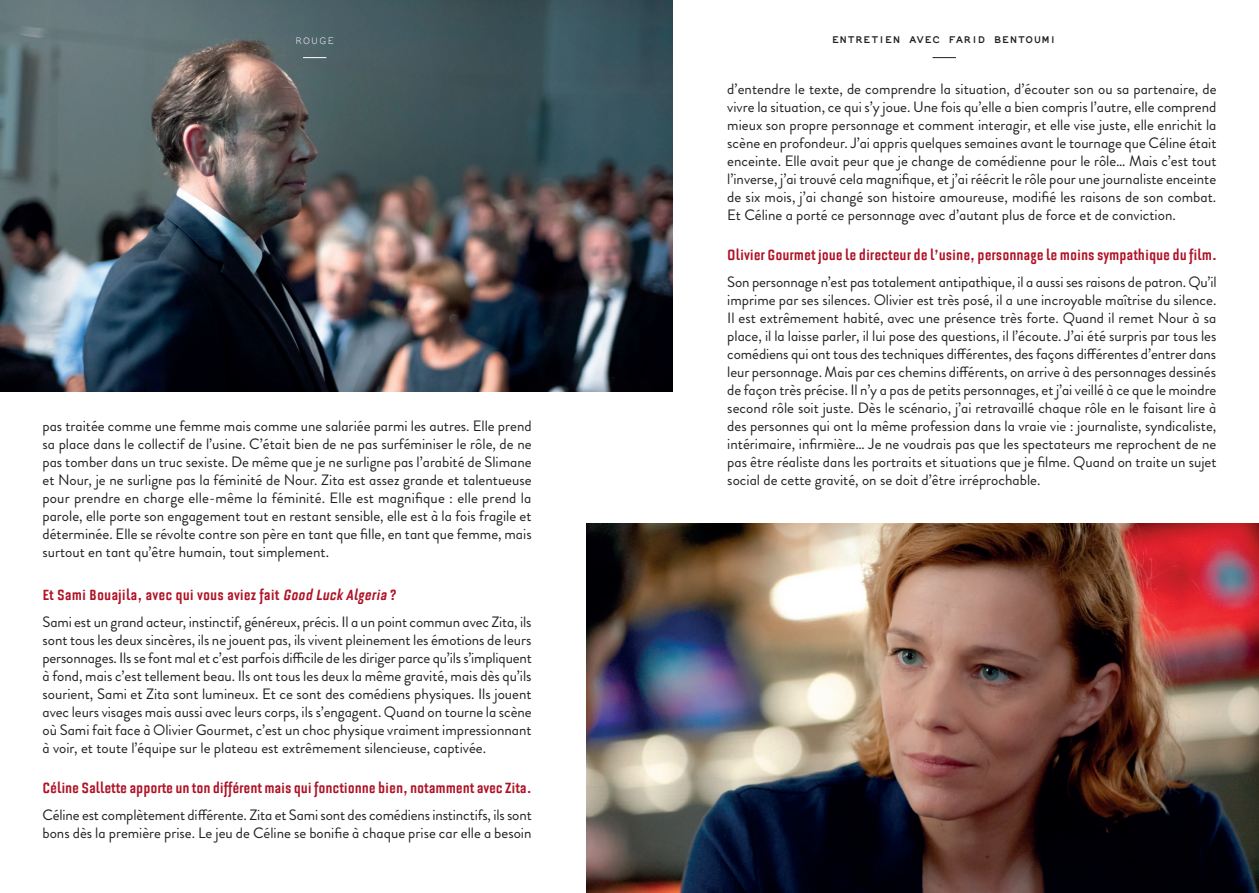
<style>
.page{position:relative;width:1259px;height:893px;background:#fff}
.page>*{position:absolute;margin:0;border:0;box-sizing:border-box;transform-origin:0 0}
.t1{font:700 condensed 18px "Bourgeois";letter-spacing:-.005em;color:#af1225}
.t2{font:15px/18px "Brandon Grotesque";color:#231f20;text-align:justify}
.t3{font:700 11.55px "Not Courier Sans";letter-spacing:.08em;color:#231f20}
.t4{font:11.55px "Not Courier Sans";letter-spacing:.1em;color:#fff}
.s1{font-style:italic}
</style>
<div class="page">
<img style="left:0;top:0;width:672px;height:391px">
<img style="left:587px;top:523px;width:672px;height:370px">
<svg style="left:932px;top:57px;width:24px;height:1px"></svg>
<svg style="left:303px;top:57px;width:23px;height:1px"></svg>
<p class="t4" style="left:295px;top:33px;width:41px">ROUGE</p>
<p class="t3" style="left:832px;top:31px;width:226px">ENTRETIEN AVEC FARID BENTOUMI</p>
<p class="t2" style="left:43px;top:417px;width:491px">pas traitée comme une femme mais comme une salariée parmi les autres. Elle prend sa place dans le collectif de l’usine. C’était bien de ne pas surféminiser le rôle, de ne pas tomber dans un truc sexiste. De même que je ne surligne pas l’arabité de Slimane et Nour, je ne surligne pas la féminité de Nour. Zita est assez grande et talentueuse pour prendre en charge elle-même la féminité. Elle est magnifique : elle prend la parole, elle porte son engagement tout en restant sensible, elle est à la fois fragile et déterminée. Elle se révolte contre son père en tant que fille, en tant que femme, mais surtout en tant qu’être humain, tout simplement.</p>
<p class="t1" style="left:43px;top:586px;width:355px">Et Sami Bouajila, avec qui vous aviez fait <span class="s1">Good Luck Algeria</span> ?</p>
<p class="t2" style="left:43px;top:613px;width:491px">Sami est un grand acteur, instinctif, généreux, précis. Il a un point commun avec Zita, ils sont tous les deux sincères, ils ne jouent pas, ils vivent pleinement les émotions de leurs personnages. Ils se font mal et c’est parfois difficile de les diriger parce qu’ils s’impliquent à fond, mais c’est tellement beau. Ils ont tous les deux la même gravité, mais dès qu’ils sourient, Sami et Zita sont lumineux. Et ce sont des comédiens physiques. Ils jouent avec leurs visages mais aussi avec leurs corps, ils s’engagent. Quand on tourne la scène où Sami fait face à Olivier Gourmet, c’est un choc physique vraiment impressionnant à voir, et toute l’équipe sur le plateau est extrêmement silencieuse, captivée.</p>
<p class="t1" style="left:43px;top:779px;width:490px">Céline Sallette apporte un ton différent mais qui fonctionne bien, notamment avec Zita.</p>
<p class="t2" style="left:43px;top:806px;width:491px">Céline est complètement différente. Zita et Sami sont des comédiens instinctifs, ils sont bons dès la première prise. Le jeu de Céline se bonifie à chaque prise car elle a besoin</p>
<p class="t2" style="left:727px;top:80px;width:491px">d’entendre le texte, de comprendre la situation, d’écouter son ou sa partenaire, de vivre la situation, ce qui s’y joue. Une fois qu’elle a bien compris l’autre, elle comprend mieux son propre personnage et comment interagir, et elle vise juste, elle enrichit la scène en profondeur. J’ai appris quelques semaines avant le tournage que Céline était enceinte. Elle avait peur que je change de comédienne pour le rôle… Mais c’est tout l’inverse, j’ai trouvé cela magnifique, et j’ai réécrit le rôle pour une journaliste enceinte de six mois, j’ai changé son histoire amoureuse, modifié les raisons de son combat.<br>Et Céline a porté ce personnage avec d’autant plus de force et de conviction.</p>
<p class="t1" style="left:727px;top:246px;width:491px">Olivier Gourmet joue le directeur de l’usine, personnage le moins sympathique du film.</p>
<p class="t2" style="left:727px;top:273px;width:491px">Son personnage n’est pas totalement antipathique, il a aussi ses raisons de patron. Qu’il imprime par ses silences. Olivier est très posé, il a une incroyable maîtrise du silence.<br>Il est extrêmement habité, avec une présence très forte. Quand il remet Nour à sa place, il la laisse parler, il lui pose des questions, il l’écoute. J’ai été surpris par tous les comédiens qui ont tous des techniques différentes, des façons différentes d’entrer dans leur personnage. Mais par ces chemins différents, on arrive à des personnages dessinés de façon très précise. Il n’y a pas de petits personnages, et j’ai veillé à ce que le moindre second rôle soit juste. Dès le scénario, j’ai retravaillé chaque rôle en le faisant lire à des personnes qui ont la même profession dans la vraie vie : journaliste, syndicaliste, intérimaire, infirmière… Je ne voudrais pas que les spectateurs me reprochent de ne pas être réaliste dans les portraits et situations que je filme. Quand on traite un sujet social de cette gravité, on se doit d’être irréprochable.</p>
</div>
